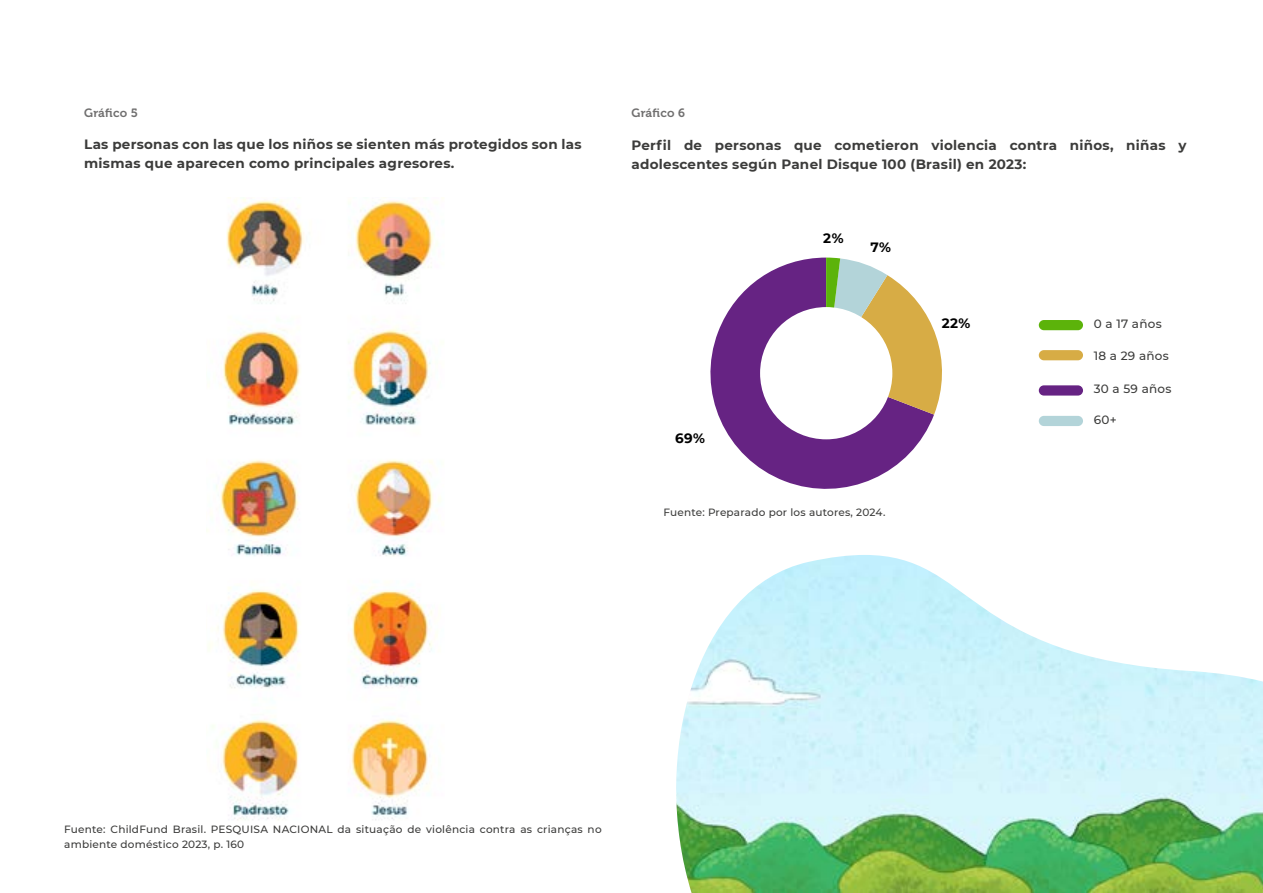
<style>
.page{position:relative;width:1263px;height:893px;background:#fff}
.page>*{position:absolute;margin:0;border:0;box-sizing:border-box;transform-origin:0 0}
.t1{font:700 13.5px/19.5px "Montserrat";letter-spacing:.02em;color:#3c3c3b}
.t2{font:700 13.5px "Montserrat";color:#000}
.t3{font:500 12px "Montserrat";letter-spacing:.02em;color:#3c3c3b}
.t4{font:12px "Museo 700";letter-spacing:.02em;color:#706f6f}
.t5{font:500 10.5px/15px "Montserrat";letter-spacing:.02em;color:#3c3c3b}
</style>
<div class="page">
<svg style="left:710px;top:258px;width:224px;height:231px;fill:#662383"></svg>
<svg style="left:826px;top:258px;width:116px;height:157px"></svg>
<div style="left:760px;top:307px;width:132px;height:132px;background:#fff;border-radius:50%"></div>
<div style="left:1039px;top:320px;width:44px;height:10px;background:#5cb30a;border-radius:5px"></div>
<div style="left:1039px;top:416px;width:44px;height:10px;background:#b3d4d9;border-radius:5px"></div>
<div style="left:1039px;top:350px;width:44px;height:10px;background:#d7ac45;border-radius:5px"></div>
<div style="left:1039px;top:385px;width:44px;height:11px;background:#662383;border-radius:5px"></div>
<img style="left:206px;top:198px;width:235px;height:622px">
<img style="left:676px;top:555px;width:587px;height:338px">
<p class="t4" style="left:84px;top:106px;width:55px">Gráfico 5</p>
<p class="t1" style="left:84px;top:134px;width:499px">Las personas con las que los niños se sienten más protegidos son las mismas que aparecen como principales agresores.</p>
<p class="t4" style="left:631px;top:107px;width:55px">Gráfico 6</p>
<p class="t1" style="left:631px;top:134px;width:556px">Perfil de personas que cometieron violencia contra niños, niñas y adolescentes según Panel Disque 100 (Brasil) en 2023:</p>
<p class="t2" style="left:675px;top:428px;width:31px">69%</p>
<p class="t2" style="left:823px;top:228px;width:22px">2%</p>
<p class="t2" style="left:870px;top:238px;width:22px">7%</p>
<p class="t5" style="left:663px;top:505px;width:224px">Fuente: Preparado por los autores, 2024.</p>
<p class="t2" style="left:942px;top:313px;width:30px">22%</p>
<p class="t3" style="left:1094px;top:316px;width:69px">0 a 17 años</p>
<p class="t3" style="left:1094px;top:347px;width:76px">18 a 29 años</p>
<p class="t3" style="left:1094px;top:380px;width:79px">30 a 59 años</p>
<p class="t3" style="left:1094px;top:412px;width:24px">60+</p>
<p class="t5" style="left:64px;top:821px;width:539px">Fuente: ChildFund Brasil. PESQUISA NACIONAL da situação de violência contra as crianças no ambiente doméstico 2023, p. 160</p>
</div>
